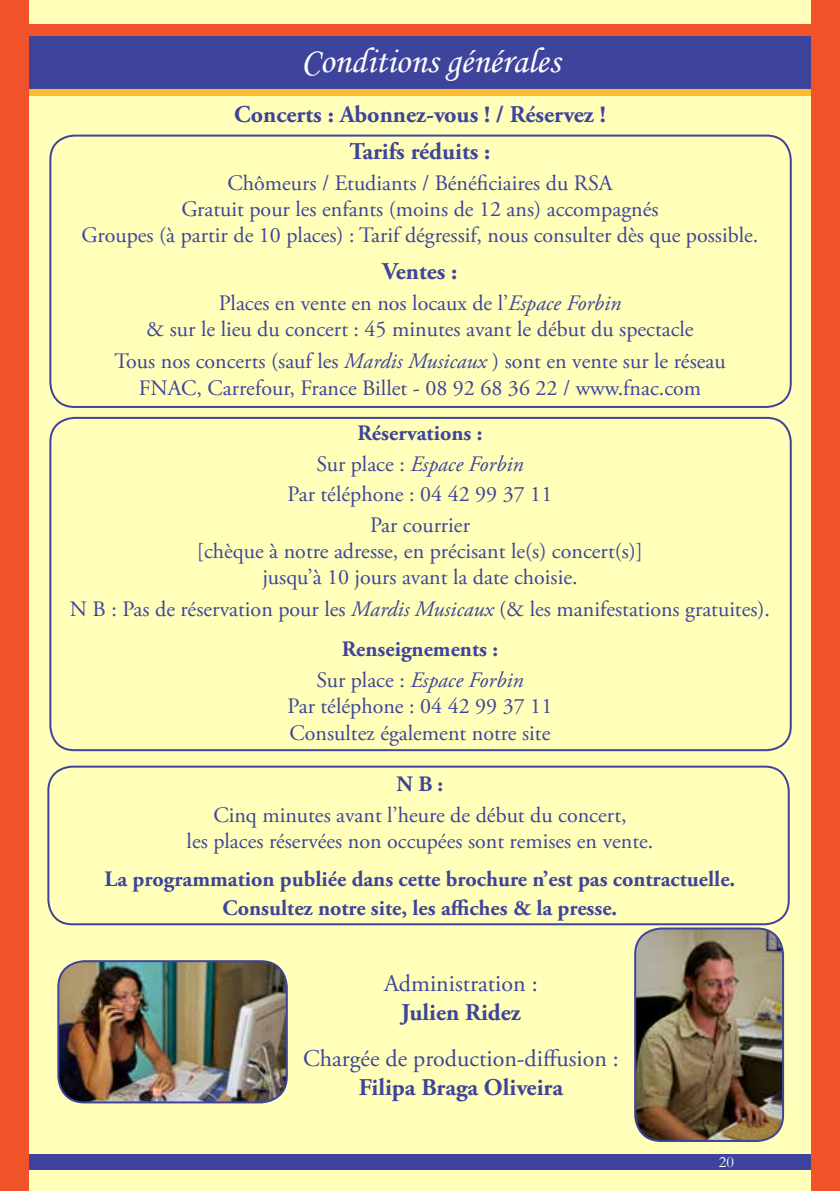
<style>
.page{position:relative;width:840px;height:1191px;background:#fff}
.page>*{position:absolute;margin:0;border:0;box-sizing:border-box;transform-origin:0 0}
.t1{font:36px "Monotype Corsiva";color:#fff}
.t2{font:700 24px/36.8px "Adobe Garamond Pro";color:#3e449c;text-align:center}
.t3{font:24px "Adobe Garamond Pro";color:#3e449c}
.t4{font:22px/26.4px "Adobe Garamond Pro";color:#3e449c;text-align:center}
.t5{font:700 22px/28.8px "Adobe Garamond Pro";color:#3e449c;text-align:center}
.t6{font:16px "Garamond";color:#fff}
.s1{font-style:italic}
.s2{font-weight:700}
</style>
<div class="page">
<div style="left:0;top:0;width:839px;height:1191px;background:#ffffb9"></div>
<div style="left:0;top:29px;width:839px;height:60px;background:#3e449c"></div>
<div style="left:6px;top:90px;width:833px;height:6px;background:#fdbb2d"></div>
<img style="left:59px;top:961px;width:227px;height:141px">
<div style="left:57px;top:960px;width:230px;height:143px;border:2px solid #3e449c;border-radius:26px"></div>
<img style="left:636px;top:928px;width:146px;height:213px">
<div style="left:633px;top:927px;width:150px;height:215px;border:2px solid #3e449c;border-radius:26px"></div>
<div style="left:0;top:24px;width:839px;height:12px;background:#f05329"></div>
<div style="left:0;top:1154px;width:839px;height:15px;background:#3e449c"></div>
<div style="left:811px;top:0;width:28px;height:1191px;background:#f05329"></div>
<div style="left:0;top:0;width:28px;height:1191px;background:#f05329"></div>
<div style="left:47px;top:765px;width:742px;height:160px;border:2px solid #3e449c;border-radius:24px"></div>
<div style="left:49px;top:135px;width:742px;height:273px;border:2px solid #3e449c;border-radius:24px"></div>
<div style="left:49px;top:417px;width:742px;height:334px;border:2px solid #3e449c;border-radius:24px"></div>
<h1 class="t1" style="left:301px;top:40px;width:260px">Conditions générales</h1>
<p class="t2" style="left:234px;top:97px;width:373px">Concerts : Abonnez-vous ! / Réservez !<br>Tarifs réduits :</p>
<p class="t4" style="left:82px;top:170px;width:677px">Chômeurs / Etudiants / Bénéficiaires du RSA<br>Gratuit pour les enfants (moins de 12 ans) accompagnés<br>Groupes (à partir de 10 places) : Tarif dégressif, nous consulter dès que possible.</p>
<p class="t2" style="left:382px;top:254px;width:76px">Ventes :</p>
<p class="t4" style="left:146px;top:290px;width:548px">Places en vente en nos locaux de l’<span class="s1">Espace Forbin<br></span>&amp; sur le lieu du concert : 45 minutes avant le début du spectacle</p>
<p class="t4" style="left:114px;top:349px;width:612px">Tous nos concerts (sauf les <span class="s1">Mardis Musicaux</span> ) sont en vente sur le réseau<br>FNAC, Carrefour, France Billet - 08 92 68 36 22 / www.fnac.com</p>
<p class="t4" style="left:287px;top:419px;width:266px;line-height:30.4px"><span class="s2">Réservations :<br></span>Sur place : <span class="s1">Espace Forbin<br></span>Par téléphone : 04 42 99 37 11<br>Par courrier</p>
<p class="t4" style="left:197px;top:538px;width:447px">[chèque à notre adresse, en précisant le(s) concert(s)] jusqu’à 10 jours avant la date choisie.</p>
<p class="t4" style="left:70px;top:590px;width:701px;line-height:40px">N B : Pas de réservation pour les <span class="s1">Mardis Musicaux</span> (&amp; les manifestations gratuites).<br><span class="s2">Renseignements :</span></p>
<p class="t4" style="left:287px;top:667px;width:266px">Sur place : <span class="s1">Espace Forbin<br></span>Par téléphone : 04 42 99 37 11<br>Consultez également notre site</p>
<p class="t5" style="left:396px;top:770px;width:48px">N B :</p>
<p class="t4" style="left:186px;top:802px;width:468px">Cinq minutes avant l’heure de début du concert,<br>les places réservées non occupées sont remises en vente.</p>
<p class="t5" style="left:105px;top:864px;width:631px">La programmation publiée dans cette brochure n’est pas contractuelle.<br>Consultez notre site, les affiches &amp; la presse.</p>
<p class="t3" style="left:384px;top:969px;width:155px">Administration :</p>
<p class="t2" style="left:401px;top:994px;width:121px">Julien Ridez</p>
<p class="t3" style="left:303px;top:1043px;width:317px">Chargée de production-diffusion :</p>
<p class="t2" style="left:358px;top:1069px;width:205px">Filipa Braga Oliveira</p>
<p class="t6" style="left:718px;top:1151px;width:17px">20</p>
</div>
